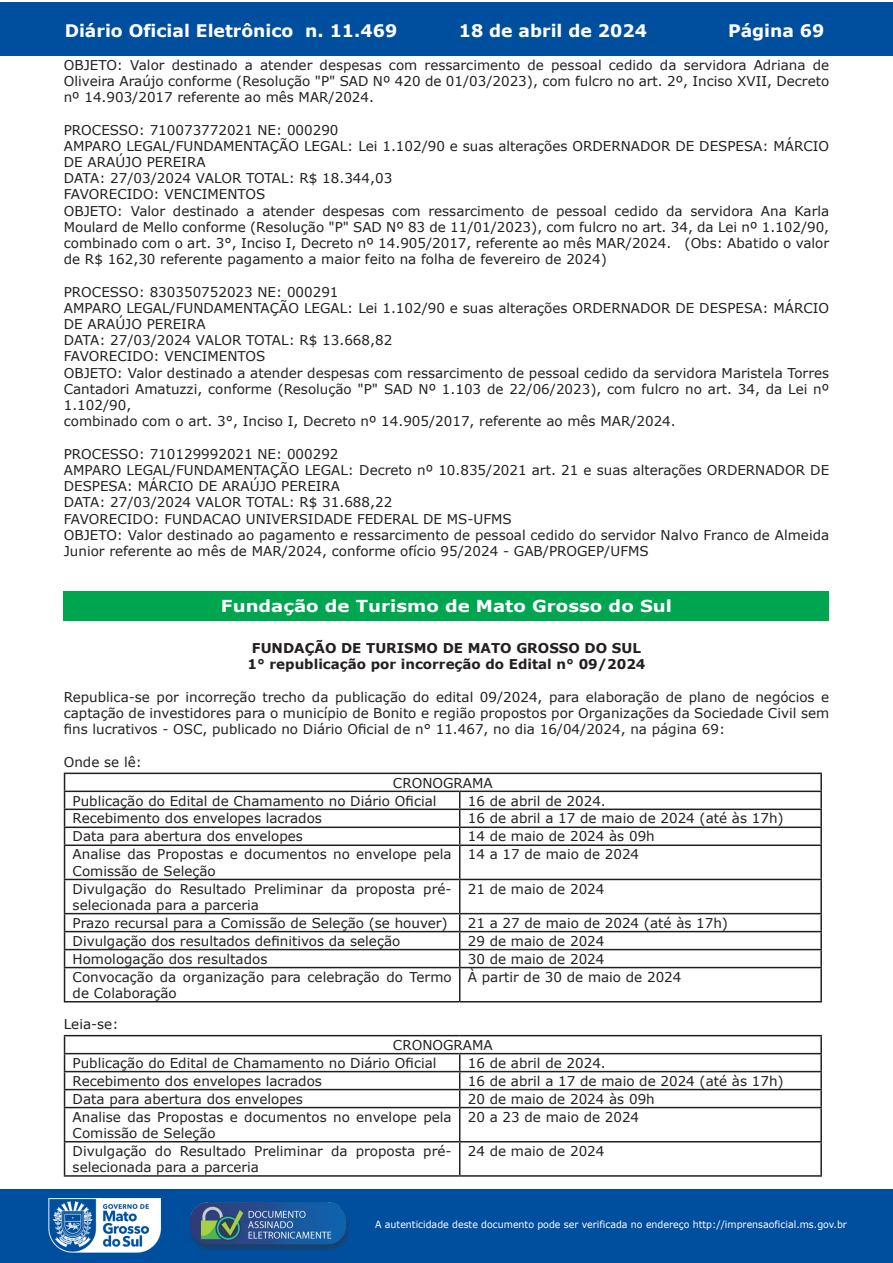
<style>
.page{position:relative;width:893px;height:1263px;background:#fff}
.page>*{position:absolute;margin:0;border:0;box-sizing:border-box;transform-origin:0 0}
.t1{font:700 17.25px "Verdana";color:#fff}
.t2{font:700 16.5px "Verdana";color:#fff;scale:1.1 1}
.t3{font:13.5px/16.2px "Verdana";color:#231f20}
.t4{font:700 13.5px/16.2px "Verdana";color:#231f20;text-align:center}
.t5{font:9.9px "Verdana";color:#fff;scale:.95 1}
</style>
<div class="page">
<div style="left:0;top:2px;width:893px;height:53px;background:#004f9f"></div>
<div style="left:1px;top:1189px;width:892px;height:74px;background:#004f9f"></div>
<img style="left:49px;top:1198px;width:111px;height:54px">
<img style="left:185px;top:1201px;width:168px;height:54px">
<div style="left:64px;top:591px;width:765px;height:30px;background:#00a54f"></div>
<svg style="left:65px;top:774px;width:755px;height:227px"></svg>
<hr style="left:64px;top:773px;width:396px;height:1px;background:#231f20">
<hr style="left:460px;top:773px;width:362px;height:1px;background:#231f20">
<svg style="left:64px;top:774px;width:1px;height:70px"></svg>
<hr style="left:64px;top:846px;width:1px;height:33px;background:#231f20">
<hr style="left:64px;top:880px;width:1px;height:33px;background:#231f20">
<svg style="left:64px;top:914px;width:1px;height:53px"></svg>
<hr style="left:64px;top:968px;width:1px;height:33px;background:#231f20">
<hr style="left:64px;top:790px;width:396px;height:2px;background:#231f20">
<hr style="left:460px;top:790px;width:362px;height:2px;background:#231f20">
<hr style="left:64px;top:808px;width:396px;height:2px;background:#231f20">
<hr style="left:460px;top:808px;width:362px;height:2px;background:#231f20">
<hr style="left:64px;top:826px;width:396px;height:2px;background:#231f20">
<hr style="left:460px;top:826px;width:362px;height:2px;background:#231f20">
<hr style="left:64px;top:844px;width:396px;height:2px;background:#231f20">
<hr style="left:460px;top:844px;width:362px;height:2px;background:#231f20">
<hr style="left:64px;top:879px;width:396px;height:1px;background:#231f20">
<hr style="left:460px;top:879px;width:362px;height:1px;background:#231f20">
<hr style="left:64px;top:913px;width:396px;height:1px;background:#231f20">
<hr style="left:460px;top:913px;width:362px;height:1px;background:#231f20">
<hr style="left:64px;top:931px;width:396px;height:1px;background:#231f20">
<hr style="left:460px;top:931px;width:362px;height:1px;background:#231f20">
<hr style="left:64px;top:949px;width:396px;height:1px;background:#231f20">
<hr style="left:460px;top:949px;width:362px;height:1px;background:#231f20">
<hr style="left:64px;top:967px;width:396px;height:1px;background:#231f20">
<hr style="left:460px;top:967px;width:362px;height:1px;background:#231f20">
<hr style="left:64px;top:1001px;width:396px;height:1px;background:#231f20">
<hr style="left:460px;top:1001px;width:362px;height:1px;background:#231f20">
<svg style="left:459px;top:792px;width:1px;height:52px"></svg>
<svg style="left:820px;top:774px;width:2px;height:70px"></svg>
<hr style="left:459px;top:846px;width:1px;height:33px;background:#231f20">
<hr style="left:820px;top:846px;width:2px;height:33px;background:#231f20">
<hr style="left:459px;top:880px;width:1px;height:33px;background:#231f20">
<hr style="left:820px;top:880px;width:2px;height:33px;background:#231f20">
<svg style="left:459px;top:914px;width:1px;height:53px"></svg>
<svg style="left:820px;top:914px;width:2px;height:53px"></svg>
<hr style="left:459px;top:968px;width:1px;height:33px;background:#231f20">
<hr style="left:820px;top:968px;width:2px;height:33px;background:#231f20">
<svg style="left:65px;top:1036px;width:755px;height:139px"></svg>
<hr style="left:64px;top:1035px;width:396px;height:1px;background:#231f20">
<hr style="left:460px;top:1035px;width:362px;height:1px;background:#231f20">
<svg style="left:64px;top:1036px;width:1px;height:71px"></svg>
<hr style="left:64px;top:1108px;width:1px;height:33px;background:#231f20">
<hr style="left:64px;top:1142px;width:1px;height:33px;background:#231f20">
<hr style="left:64px;top:1053px;width:396px;height:1px;background:#231f20">
<hr style="left:460px;top:1053px;width:362px;height:1px;background:#231f20">
<hr style="left:64px;top:1071px;width:396px;height:1px;background:#231f20">
<hr style="left:460px;top:1071px;width:362px;height:1px;background:#231f20">
<hr style="left:64px;top:1089px;width:396px;height:1px;background:#231f20">
<hr style="left:460px;top:1089px;width:362px;height:1px;background:#231f20">
<hr style="left:64px;top:1107px;width:396px;height:1px;background:#231f20">
<hr style="left:460px;top:1107px;width:362px;height:1px;background:#231f20">
<hr style="left:64px;top:1141px;width:396px;height:1px;background:#231f20">
<hr style="left:460px;top:1141px;width:362px;height:1px;background:#231f20">
<hr style="left:64px;top:1175px;width:396px;height:2px;background:#231f20">
<hr style="left:460px;top:1175px;width:362px;height:2px;background:#231f20">
<svg style="left:459px;top:1054px;width:1px;height:53px"></svg>
<svg style="left:820px;top:1036px;width:2px;height:71px"></svg>
<hr style="left:459px;top:1108px;width:1px;height:33px;background:#231f20">
<hr style="left:820px;top:1108px;width:2px;height:33px;background:#231f20">
<hr style="left:459px;top:1142px;width:1px;height:33px;background:#231f20">
<hr style="left:820px;top:1142px;width:2px;height:33px;background:#231f20">
<p class="t1" style="left:65px;top:18px;width:334px">Diário Oficial Eletrônico n. 11.469</p>
<p class="t1" style="left:459px;top:18px;width:190px">18 de abril de 2024</p>
<p class="t1" style="left:728px;top:18px;width:98px">Página 69</p>
<p class="t3" style="left:64px;top:57px;width:767px;text-align:justify">OBJETO: Valor destinado a atender despesas com ressarcimento de pessoal cedido da servidora Adriana de Oliveira Araújo conforme (Resolução "P" SAD Nº 420 de 01/03/2023), com fulcro no art. 2º, Inciso XVII, Decreto nº 14.903/2017 referente ao mês MAR/2024.</p>
<p class="t3" style="left:64px;top:122px;width:767px">PROCESSO: 710073772021 NE: 000290<br>AMPARO LEGAL/FUNDAMENTAÇÃO LEGAL: Lei 1.102/90 e suas alterações ORDERNADOR DE DESPESA: MÁRCIO DE ARAÚJO PEREIRA<br>DATA: 27/03/2024 VALOR TOTAL: R$ 18.344,03<br>FAVORECIDO: VENCIMENTOS<br>OBJETO: Valor destinado a atender despesas com ressarcimento de pessoal cedido da servidora Ana Karla Moulard de Mello conforme (Resolução "P" SAD Nº 83 de 11/01/2023), com fulcro no art. 34, da Lei nº 1.102/90, combinado com o art. 3°, Inciso I, Decreto nº 14.905/2017, referente ao mês MAR/2024. (Obs: Abatido o valor de R$ 162,30 referente pagamento a maior feito na folha de fevereiro de 2024)</p>
<p class="t3" style="left:64px;top:284px;width:767px">PROCESSO: 830350752023 NE: 000291<br>AMPARO LEGAL/FUNDAMENTAÇÃO LEGAL: Lei 1.102/90 e suas alterações ORDERNADOR DE DESPESA: MÁRCIO DE ARAÚJO PEREIRA<br>DATA: 27/03/2024 VALOR TOTAL: R$ 13.668,82<br>FAVORECIDO: VENCIMENTOS<br>OBJETO: Valor destinado a atender despesas com ressarcimento de pessoal cedido da servidora Maristela Torres Cantadori Amatuzzi, conforme (Resolução "P" SAD Nº 1.103 de 22/06/2023), com fulcro no art. 34, da Lei nº 1.102/90,<br>combinado com o art. 3°, Inciso I, Decreto nº 14.905/2017, referente ao mês MAR/2024.</p>
<p class="t3" style="left:64px;top:446px;width:767px">PROCESSO: 710129992021 NE: 000292<br>AMPARO LEGAL/FUNDAMENTAÇÃO LEGAL: Decreto nº 10.835/2021 art. 21 e suas alterações ORDERNADOR DE DESPESA: MÁRCIO DE ARAÚJO PEREIRA<br>DATA: 27/03/2024 VALOR TOTAL: R$ 31.688,22<br>FAVORECIDO: FUNDACAO UNIVERSIDADE FEDERAL DE MS-UFMS<br>OBJETO: Valor destinado ao pagamento e ressarcimento de pessoal cedido do servidor Nalvo Franco de Almeida Junior referente ao mês de MAR/2024, conforme ofício 95/2024 - GAB/PROGEP/UFMS</p>
<p class="t2" style="left:221px;top:594px;width:412px">Fundação de Turismo de Mato Grosso do Sul</p>
<p class="t4" style="left:247px;top:640px;width:400px">FUNDAÇÃO DE TURISMO DE MATO GROSSO DO SUL<br>1° republicação por incorreção do Edital n° 09/2024</p>
<p class="t3" style="left:64px;top:689px;width:767px;text-align:justify">Republica-se por incorreção trecho da publicação do edital 09/2024, para elaboração de plano de negócios e captação de investidores para o município de Bonito e região propostos por Organizações da Sociedade Civil sem fins lucrativos - OSC, publicado no Diário Oficial de n° 11.467, no dia 16/04/2024, na página 69:</p>
<p class="t3" style="left:64px;top:753px;width:80px">Onde se lê:</p>
<p class="t3" style="left:73px;top:773px;width:422px;line-height:18px;text-indent:320px">CRONOGRAMA<br>Publicação do Edital de Chamamento no Diário Oficial</p>
<p class="t3" style="left:468px;top:792px;width:140px">16 de abril de 2024.</p>
<p class="t3" style="left:73px;top:810px;width:251px">Recebimento dos envelopes lacrados</p>
<p class="t3" style="left:468px;top:810px;width:317px">16 de abril a 17 de maio de 2024 (até às 17h)</p>
<p class="t3" style="left:73px;top:828px;width:232px">Data para abertura dos envelopes</p>
<p class="t3" style="left:468px;top:828px;width:188px">14 de maio de 2024 às 09h</p>
<p class="t3" style="left:73px;top:846px;width:380px">Analise das Propostas e documentos no envelope pela<br>Comissão de Seleção</p>
<p class="t3" style="left:468px;top:846px;width:173px">14 a 17 de maio de 2024</p>
<p class="t3" style="left:73px;top:880px;width:380px">Divulgação do Resultado Preliminar da proposta pré&shy;selecionada para a parceria</p>
<p class="t3" style="left:468px;top:880px;width:138px">21 de maio de 2024</p>
<p class="t3" style="left:73px;top:915px;width:377px">Prazo recursal para a Comissão de Seleção (se houver)</p>
<p class="t3" style="left:468px;top:915px;width:262px">21 a 27 de maio de 2024 (até às 17h)</p>
<p class="t3" style="left:73px;top:933px;width:329px">Divulgação dos resultados definitivos da seleção</p>
<p class="t3" style="left:468px;top:933px;width:138px">29 de maio de 2024</p>
<p class="t3" style="left:73px;top:951px;width:196px">Homologação dos resultados</p>
<p class="t3" style="left:468px;top:951px;width:138px">30 de maio de 2024</p>
<p class="t3" style="left:73px;top:969px;width:380px">Convocação da organização para celebração do Termo de Colaboração</p>
<p class="t3" style="left:468px;top:969px;width:215px">À partir de 30 de maio de 2024</p>
<p class="t3" style="left:64px;top:1016px;width:56px">Leia-se:</p>
<p class="t3" style="left:73px;top:1036px;width:422px;line-height:18px;text-indent:320px">CRONOGRAMA<br>Publicação do Edital de Chamamento no Diário Oficial</p>
<p class="t3" style="left:468px;top:1055px;width:140px">16 de abril de 2024.</p>
<p class="t3" style="left:73px;top:1072px;width:251px">Recebimento dos envelopes lacrados</p>
<p class="t3" style="left:468px;top:1072px;width:317px">16 de abril a 17 de maio de 2024 (até às 17h)</p>
<p class="t3" style="left:73px;top:1090px;width:232px">Data para abertura dos envelopes</p>
<p class="t3" style="left:468px;top:1090px;width:188px">20 de maio de 2024 às 09h</p>
<p class="t3" style="left:73px;top:1108px;width:380px">Analise das Propostas e documentos no envelope pela<br>Comissão de Seleção</p>
<p class="t3" style="left:468px;top:1108px;width:173px">20 a 23 de maio de 2024</p>
<p class="t3" style="left:73px;top:1143px;width:380px">Divulgação do Resultado Preliminar da proposta pré&shy;selecionada para a parceria</p>
<p class="t3" style="left:468px;top:1143px;width:138px">24 de maio de 2024</p>
<p class="t5" style="left:375px;top:1218px;width:498px">A autenticidade deste documento pode ser verificada no endereço http://imprensaoficial.ms.gov.br</p>
</div>
